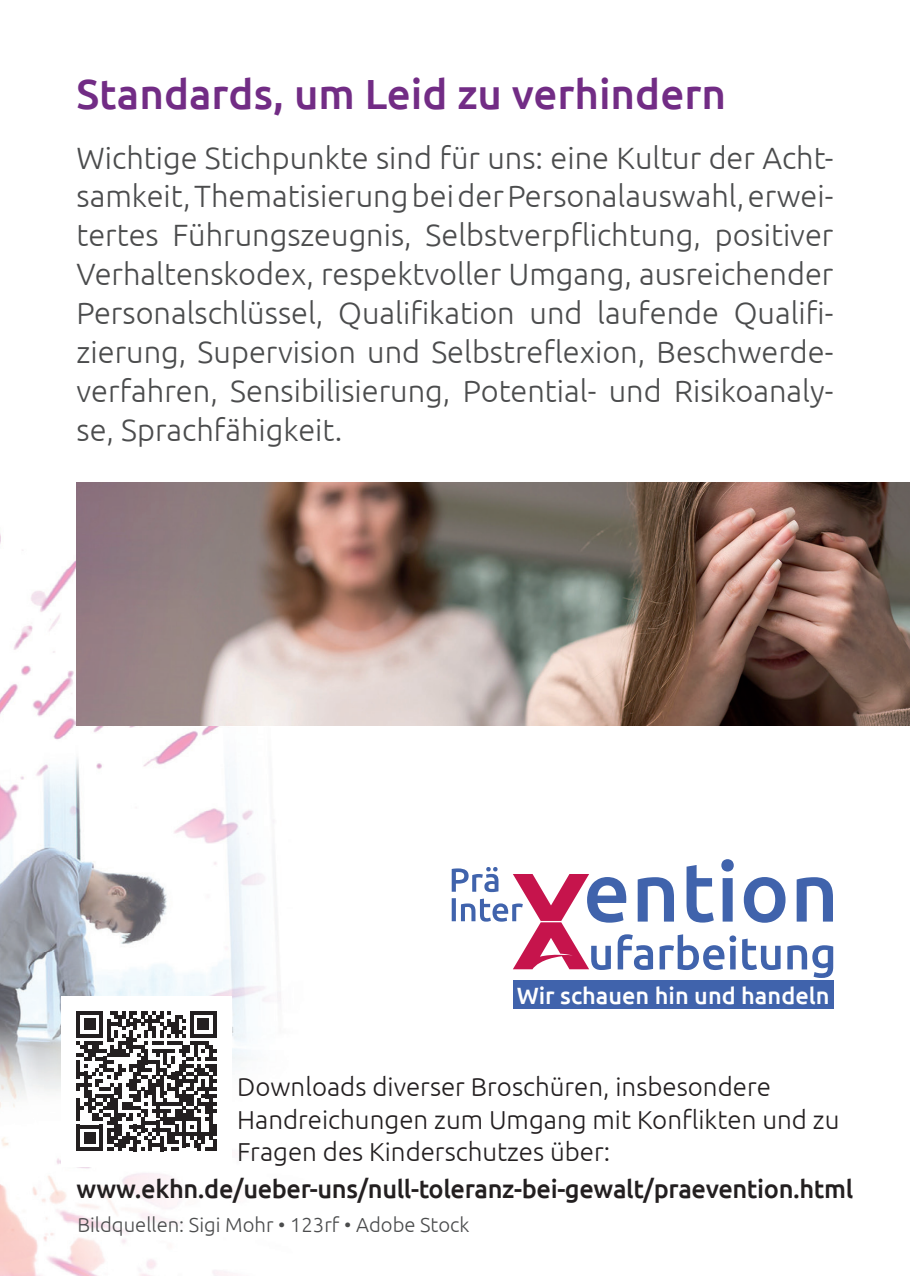
<style>
.page{position:relative;width:910px;height:1276px;background:#fff}
.page>*{position:absolute;margin:0;border:0;box-sizing:border-box;transform-origin:0 0}
.t1{font:500 42px "Ubuntu";color:#722c85}
.t2{font:300 30.9px/39px "Ubuntu";color:#4b4c4d;text-align:justify}
.t3{font:300 25.8px/32.4px "Ubuntu";color:#231f20}
.t4{font:500 25.8px "Ubuntu";letter-spacing:-.015em;color:#231f20}
.t5{font:500 23.4px "Ubuntu";color:#fff}
.t6{font:300 20.4px "Ubuntu";color:#4b4c4d}
</style>
<div class="page">
<img style="left:0;top:521px;width:505px;height:755px">
<div style="left:61px;top:996px;width:171px;height:170px;background:#fff"></div>
<svg style="left:77px;top:1011px;width:139px;height:140px"></svg>
<div style="left:513px;top:980px;width:320px;height:29px;background:#4063ac"></div>
<svg style="left:452px;top:859px;width:381px;height:119px"></svg>
<img style="left:77px;top:483px;width:833px;height:242px">
<h1 class="t1" style="left:77px;top:68px;width:651px">Standards, um Leid zu verhindern</h1>
<p class="t2" style="left:77px;top:137px;width:758px">Wichtige Stichpunkte sind für uns: eine Kultur der Acht&shy;samkeit, Thematisierung bei der Personalauswahl, erwei&shy;tertes Führungszeugnis, Selbstverpflichtung, positiver Verhaltenskodex, respektvoller Umgang, ausreichender Personalschlüssel, Qualifikation und laufende Qualifi&shy;zierung, Supervision und Selbstreflexion, Beschwerde&shy;verfahren, Sensibilisierung, Potential- und Risikoanaly&shy;se, Sprachfähigkeit.</p>
<p class="t5" style="left:517px;top:980px;width:314px">Wir schauen hin und handeln</p>
<p class="t3" style="left:237px;top:1070px;width:604px">Downloads diverser Broschüren, insbesondere<br>Handreichungen zum Umgang mit Konflikten und zu<br>Fragen des Kinderschutzes über:</p>
<p class="t4" style="left:77px;top:1172px;width:778px">www.ekhn.de/ueber-uns/null-toleranz-bei-gewalt/praevention.html</p>
<p class="t6" style="left:77px;top:1212px;width:394px">Bildquellen: Sigi Mohr • 123rf • Adobe Stock</p>
</div>
